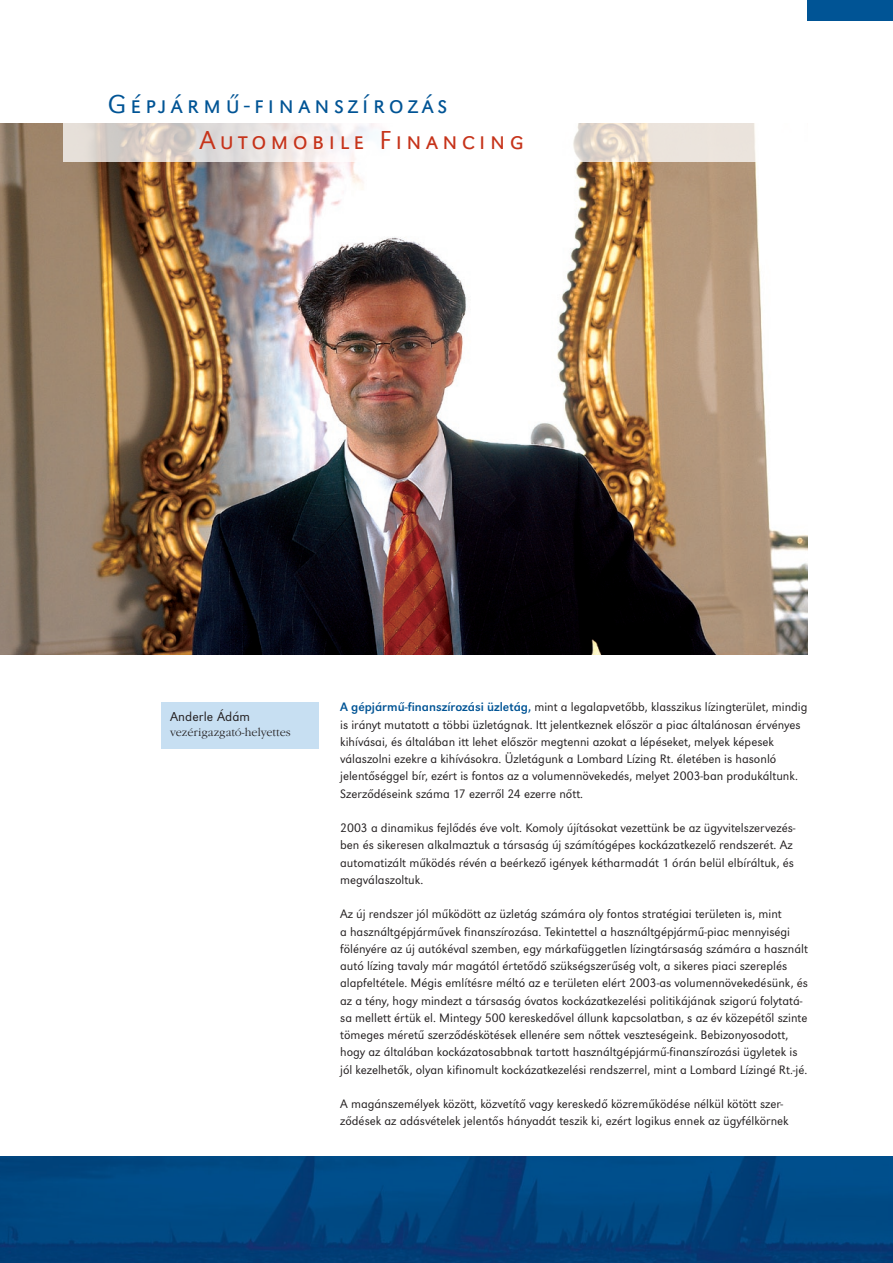
<style>
.page{position:relative;width:893px;height:1263px;background:#fff}
.page>*{position:absolute;margin:0;border:0;box-sizing:border-box;transform-origin:0 0}
.t1{font:27px "URW Grotesk SCTCE Ligh";letter-spacing:.15em;color:#005495}
.t2{font:27px "URW Grotesk SCTCE Ligh";letter-spacing:.15em;color:#c6331a}
.t3{font:13.5px "URW Grotesk TCE Ligh";letter-spacing:.005em;color:#231f20}
.t4{font:12.75px/17.2px "URW Grotesk TCE Ligh";color:#231f20}
.t5{font:11.25px "Garamond Itc TCE Ligh";letter-spacing:.005em;color:#231f20}
.s1{font-family:"URW Grotesk TCE";color:#005495}
</style>
<div class="page">
<img style="left:0;top:1157px;width:893px;height:106px">
<div style="left:808px;top:0;width:85px;height:21px;background:#005495"></div>
<img style="left:0;top:123px;width:808px;height:532px">
<svg style="left:64px;top:123px;width:744px;height:39px"></svg>
<div style="left:162px;top:702px;width:157px;height:46px;background:#c7dff2"></div>
<h1 class="t1" style="left:108px;top:89px;width:341px">Gépjármű-finanszírozás</h1>
<h1 class="t2" style="left:200px;top:125px;width:326px">Automobile Financing</h1>
<p class="t3" style="left:170px;top:709px;width:82px">Anderle Ádám</p>
<p class="t5" style="left:170px;top:726px;width:122px">vezérigazgató-helyettes</p>
<p class="t4" style="left:340px;top:698px;width:469px"><span class="s1">A gépjármű-finanszírozási üzletág,</span> mint a legalapvetőbb, klasszikus lízingterület, mindig is irányt mutatott a többi üzletágnak. Itt jelentkeznek először a piac általánosan érvényes kihívásai, és általában itt lehet először megtenni azokat a lépéseket, melyek képesek válaszolni ezekre a kihívásokra. Üzletágunk a Lombard Lízing Rt. életében is hasonló jelentőséggel bír, ezért is fontos az a volumennövekedés, melyet 2003-ban produkáltunk.<br>Szerződéseink száma 17 ezerről 24 ezerre nőtt.</p>
<p class="t4" style="left:340px;top:819px;width:457px">2003 a dinamikus fejlődés éve volt. Komoly újításokat vezettünk be az ügyvitelszervezés&shy;ben és sikeresen alkalmaztuk a társaság új számítógépes kockázatkezelő rendszerét. Az automatizált működés révén a beérkező igények kétharmadát 1 órán belül elbíráltuk, és megválaszoltuk.</p>
<p class="t4" style="left:340px;top:905px;width:469px">Az új rendszer jól működött az üzletág számára oly fontos stratégiai területen is, mint<br>a használtgépjárművek finanszírozása. Tekintettel a használtgépjármű-piac mennyiségi fölényére az új autókéval szemben, egy márkafüggetlen lízingtársaság számára a használt autó lízing tavaly már magától értetődő szükségszerűség volt, a sikeres piaci szereplés alapfeltétele. Mégis említésre méltó az e területen elért 2003-as volumennövekedésünk, és az a tény, hogy mindezt a társaság óvatos kockázatkezelési politikájának szigorú folytatá&shy;sa mellett értük el. Mintegy 500 kereskedővel állunk kapcsolatban, s az év közepétől szinte tömeges méretű szerződéskötések ellenére sem nőttek veszteségeink. Bebizonyosodott, hogy az általában kockázatosabbnak tartott használtgépjármű-finanszírozási ügyletek is jól kezelhetők, olyan kifinomult kockázatkezelési rendszerrel, mint a Lombard Lízingé Rt.-jé.</p>
<p class="t4" style="left:340px;top:1095px;width:450px">A magánszemélyek között, közvetítő vagy kereskedő közreműködése nélkül kötött szer&shy;ződések az adásvételek jelentős hányadát teszik ki, ezért logikus ennek az ügyfélkörnek</p>
</div>
